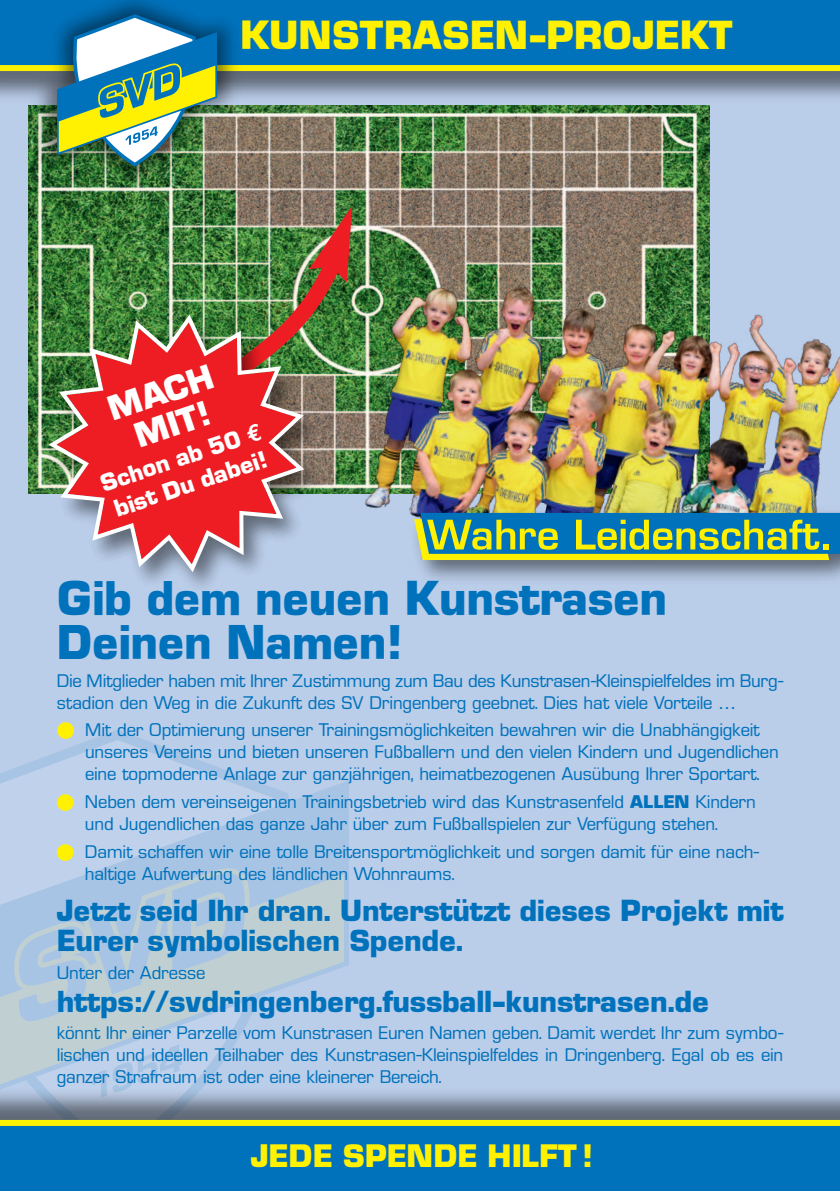
<style>
.page{position:relative;width:840px;height:1191px;background:#fff}
.page>*{position:absolute;margin:0;border:0;box-sizing:border-box;transform-origin:0 0}
.t1{font:700 48px/44px "Europa";color:#0072bc}
.t2{font:700 40px "Europa";color:#fff101}
.t3{font:700 34.6px/34px "Europa";color:#fff;text-align:center}
.t4{font:700 32px "Europa";color:#fff101}
.t5{font:700 30px/30px "Europa";color:#0072bc}
.t6{font:700 24px/28.2px "Europa";color:#fff}
.t7{font:18px/22px "Europa Normal";color:#0072bc}
.s1{font-family:"Euro Mono Std"}
.s2{color:#fff101}
.s3{font-family:"Europa";font-weight:700}
</style>
<div class="page">
<div style="left:0;top:68px;width:839px;height:1123px;background:#bacde9"></div>
<svg style="left:3px;top:740px;width:229px;height:33px"></svg>
<svg style="left:0;top:773px;width:349px;height:87px"></svg>
<svg style="left:0;top:787px;width:344px;height:73px"></svg>
<div style="left:255px;top:860px;width:94px;height:107px;background:#a7c4e4"></div>
<svg style="left:0;top:874px;width:344px;height:209px"></svg>
<svg style="left:91px;top:1044px;width:91px;height:39px"></svg>
<svg style="left:9px;top:860px;width:246px;height:171px;background:#b3c9dd"></svg>
<img style="left:28px;top:107px;width:681px;height:158px">
<img style="left:353px;top:215px;width:486px;height:294px">
<img style="left:0;top:71px;width:839px;height:36px">
<div style="left:0;top:0;width:839px;height:68px;background:#0072bc"></div>
<div style="left:0;top:65px;width:839px;height:6px;background:#fff101"></div>
<img style="left:27px;top:0;width:219px;height:196px">
<img style="left:57px;top:14px;width:160px;height:153px">
<img style="left:403px;top:503px;width:436px;height:77px">
<svg style="left:414px;top:513px;width:425px;height:47px;background:#5ea078"></svg>
<div style="left:0;top:1123px;width:839px;height:68px;background:#0072bc"></div>
<div style="left:0;top:1120px;width:839px;height:6px;background:#fff101"></div>
<img style="left:206px;top:206px;width:147px;height:59px">
<img style="left:28px;top:265px;width:346px;height:322px">
<svg style="left:48px;top:314px;width:256px;height:258px;background:#bd5d58"></svg>
<h2 class="t2" style="left:240px;top:12px;width:494px">KUNSTRASEN-PROJEKT</h2>
<h3 class="t3" style="left:103px;top:394px;width:110px;rotate:-19deg">MACH<br>MIT!</h3>
<h3 class="t6" style="left:97px;top:471px;width:170px;rotate:-19deg">Schon ab 50 <span class="s1">€ </span>bist Du dabei!</h3>
<h1 class="t1" style="left:57px;top:576px;width:611px">Gib dem neuen Kunstrasen<br>Deinen Namen!</h1>
<p class="t7" style="left:57px;top:669px;width:727px">Die Mitglieder haben mit Ihrer Zustimmung zum Bau des Kunstrasen-Kleinspielfeldes im Burg&shy;stadion den Weg in die Zukunft des SV Dringenberg geebnet. Dies hat viele Vorteile …</p>
<p class="t7" style="left:85px;top:719px;width:694px;text-indent:-28px"><span class="s2">●</span> Mit der Optimierung unserer Trainingsmöglichkeiten bewahren wir die Unabhängigkeit unseres Vereins und bieten unseren Fußballern und den vielen Kindern und Jugendlichen eine topmoderne Anlage zur ganzjährigen, heimatbezogenen Ausübung Ihrer Sportart.</p>
<p class="t7" style="left:57px;top:791px;width:700px;text-align:center"><span class="s2">●</span> Neben dem vereinseigenen Trainingsbetrieb wird das Kunstrasenfeld <span class="s3">ALLEN</span> Kindern und Jugendlichen das ganze Jahr über zum Fußballspielen zur Verfügung stehen.</p>
<p class="t7" style="left:85px;top:840px;width:675px;text-indent:-28px"><span class="s2">●</span> Damit schaffen wir eine tolle Breitensportmöglichkeit und sorgen damit für eine nach&shy;haltige Aufwertung des ländlichen Wohnraums.</p>
<h3 class="t5" style="left:57px;top:895px;width:727px">Jetzt seid Ihr dran. Unterstützt dieses Projekt mit<br>Eurer symbolischen Spende.</h3>
<p class="t7" style="left:57px;top:961px;width:150px">Unter der Adresse</p>
<h3 class="t5" style="left:57px;top:986px;width:653px">https://svdringenberg.fussball-kunstrasen.de</h3>
<p class="t7" style="left:57px;top:1022px;width:728px;text-align:justify">könnt Ihr einer Parzelle vom Kunstrasen Euren Namen geben. Damit werdet Ihr zum symbo&shy;lischen und ideellen Teilhaber des Kunstrasen-Kleinspielfeldes in Dringenberg. Egal ob es ein ganzer Strafraum ist oder eine kleinerer Bereich.</p>
<h3 class="t4" style="left:250px;top:1137px;width:342px">JEDE SPENDE HILFT!</h3>
</div>
